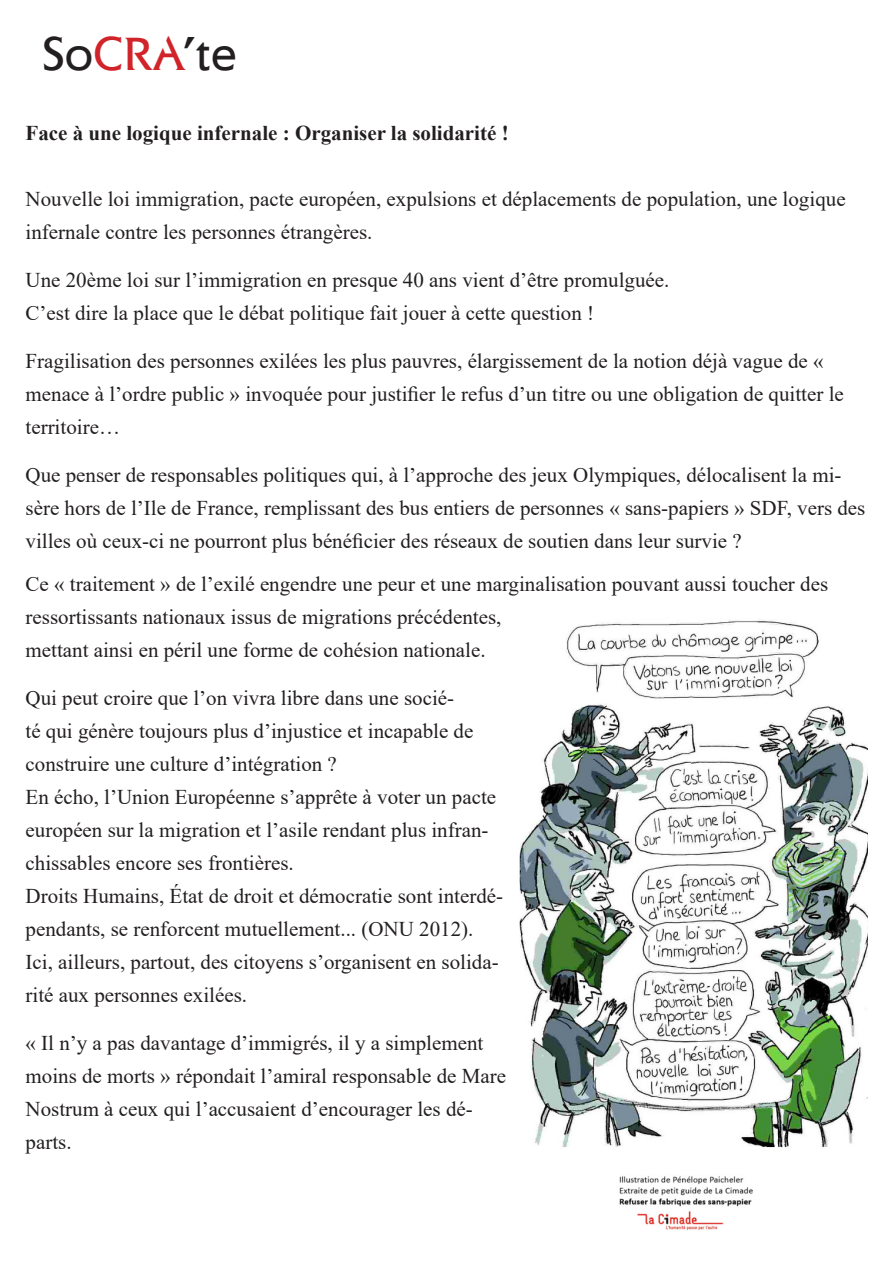
<style>
.page{position:relative;width:893px;height:1263px;background:#fff}
.page>*{position:absolute;margin:0;border:0;box-sizing:border-box;transform-origin:0 0}
.t1{font:48px "Caprica";color:#231f20}
.t2{font:21px/33px "Times New Roman";color:#231f20}
.t3{font:700 21px "Times New Roman";color:#231f20}
.s1{color:#d1232a}
</style>
<div class="page">
<img style="left:519px;top:620px;width:348px;height:611px">
<p class="t1" style="left:43px;top:26px;width:196px">So<span class="s1">CRA</span>’te</p>
<p class="t3" style="left:26px;top:117px;width:485px">Face à une logique infernale : Organiser la solidarité !</p>
<p class="t2" style="left:26px;top:181px;width:822px">Nouvelle loi immigration, pacte européen, expulsions et déplacements de population, une logique infernale contre les personnes étrangères.</p>
<p class="t2" style="left:26px;top:262px;width:645px">Une 20ème loi sur l’immigration en presque 40 ans vient d’être promulguée.</p>
<p class="t2" style="left:26px;top:295px;width:570px">C’est dire la place que le débat politique fait jouer à cette question !</p>
<p class="t2" style="left:26px;top:343px;width:820px">Fragilisation des personnes exilées les plus pauvres, élargissement de la notion déjà vague de « menace à l’ordre public » invoquée pour justifier le refus d’un titre ou une obligation de quitter le territoire…</p>
<p class="t2" style="left:26px;top:457px;width:841px">Que penser de responsables politiques qui, à l’approche des jeux Olympiques, délocalisent la mi&shy;sère hors de l’Ile de France, remplissant des bus entiers de personnes « sans-papiers » SDF, vers des villes où ceux-ci ne pourront plus bénéficier des réseaux de soutien dans leur survie ?</p>
<p class="t2" style="left:26px;top:567px;width:804px">Ce « traitement » de l’exilé engendre une peur et une marginalisation pouvant aussi toucher des ressortissants nationaux issus de migrations précédentes,<br>mettant ainsi en péril une forme de cohésion nationale.</p>
<p class="t2" style="left:26px;top:681px;width:449px">Qui peut croire que l’on vivra libre dans une socié&shy;té qui génère toujours plus d’injustice et incapable de construire une culture d’intégration ?</p>
<p class="t2" style="left:26px;top:780px;width:472px">En écho, l’Union Européenne s’apprête à voter un pacte européen sur la migration et l’asile rendant plus infran&shy;chissables encore ses frontières.</p>
<p class="t2" style="left:26px;top:879px;width:479px">Droits Humains, État de droit et démocratie sont interdé&shy;pendants, se renforcent mutuellement... (ONU 2012).</p>
<p class="t2" style="left:26px;top:945px;width:475px">Ici, ailleurs, partout, des citoyens s’organisent en solida&shy;rité aux personnes exilées.</p>
<p class="t2" style="left:26px;top:1026px;width:482px">« Il n’y a pas davantage d’immigrés, il y a simplement moins de morts » répondait l’amiral responsable de Mare Nostrum à ceux qui l’accusaient d’encourager les dé&shy;parts.</p>
</div>
